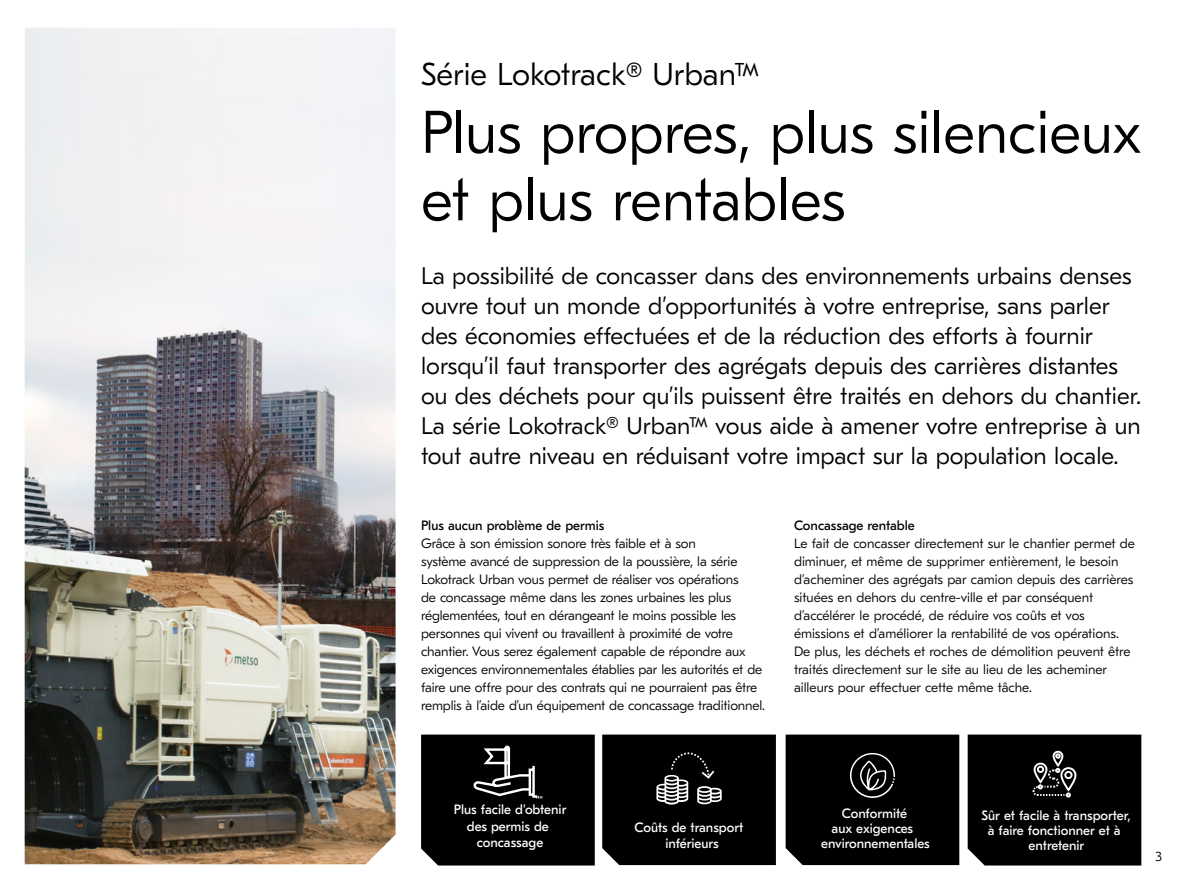
<style>
.page{position:relative;width:1191px;height:893px;background:#fff}
.page>*{position:absolute;margin:0;border:0;box-sizing:border-box;transform-origin:0 0}
.t1{font:300 60px/67.5px "GT Eesti Pro Text";color:#000}
.t2{font:300 31.5px "GT Eesti Pro Text";color:#000}
.t3{font:300 24px/30px "GT Eesti Pro Text";color:#000}
.t4{font:300 13.5px/18px "GT Eesti Pro Text";letter-spacing:-.01em;color:#000}
.t5{font:13.5px/15px "GT Eesti Pro Text";color:#fff;text-align:center}
.t6{font:13.5px "GT Eesti Pro Text";color:#000}
</style>
<div class="page">
<img style="left:25px;top:28px;width:370px;height:836px">
<div style="left:421px;top:735px;width:174px;height:130px;background:#000"></div>
<div style="left:602px;top:735px;width:174px;height:130px;background:#000"></div>
<div style="left:785px;top:735px;width:174px;height:130px;background:#000"></div>
<div style="left:967px;top:735px;width:174px;height:130px;background:#000"></div>
<h2 class="t2" style="left:421px;top:57px;width:340px">Série Lokotrack® Urban™</h2>
<h1 class="t1" style="left:421px;top:100px;width:721px">Plus propres, plus silencieux et plus rentables</h1>
<p class="t3" style="left:421px;top:261px;width:722px">La possibilité de concasser dans des environnements urbains denses ouvre tout un monde d’opportunités à votre entreprise, sans parler des économies effectuées et de la réduction des efforts à fournir lorsqu’il faut transporter des agrégats depuis des carrières distantes ou des déchets pour qu’ils puissent être traités en dehors du chantier.<br>La série Lokotrack® Urban™ vous aide à amener votre entreprise à un tout autre niveau en réduisant votre impact sur la population locale.</p>
<p class="t6" style="left:421px;top:518px;width:185px">Plus aucun problème de permis</p>
<p class="t4" style="left:421px;top:534px;width:345px">Grâce à son émission sonore très faible et à son<br>système avancé de suppression de la poussière, la série Lokotrack Urban vous permet de réaliser vos opérations<br>de concassage même dans les zones urbaines les plus réglementées, tout en dérangeant le moins possible les personnes qui vivent ou travaillent à proximité de votre chantier. Vous serez également capable de répondre aux exigences environnementales établies par les autorités et de faire une offre pour des contrats qui ne pourraient pas être remplis à l’aide d’un équipement de concassage traditionnel.</p>
<p class="t6" style="left:794px;top:518px;width:122px">Concassage rentable</p>
<p class="t4" style="left:794px;top:534px;width:343px">Le fait de concasser directement sur le chantier permet de diminuer, et même de supprimer entièrement, le besoin d’acheminer des agrégats par camion depuis des carrières situées en dehors du centre-ville et par conséquent d’accélérer le procédé, de réduire vos coûts et vos émissions et d’améliorer la rentabilité de vos opérations.<br>De plus, les déchets et roches de démolition peuvent être traités directement sur le site au lieu de les acheminer ailleurs pour effectuer cette même tâche.</p>
<p class="t5" style="left:454px;top:802px;width:114px;line-height:16.5px">Plus facile d'obtenir des permis de concassage</p>
<p class="t5" style="left:634px;top:819px;width:110px;line-height:16.5px">Coûts de transport inférieurs</p>
<p class="t5" style="left:821px;top:806px;width:110px">Conformité<br>aux exigences environnementales</p>
<p class="t5" style="left:981px;top:808px;width:151px">Sûr et facile à transporter, à faire fonctionner et à entretenir</p>
<p class="t4" style="left:1155px;top:848px;width:8px">3</p>
</div>
